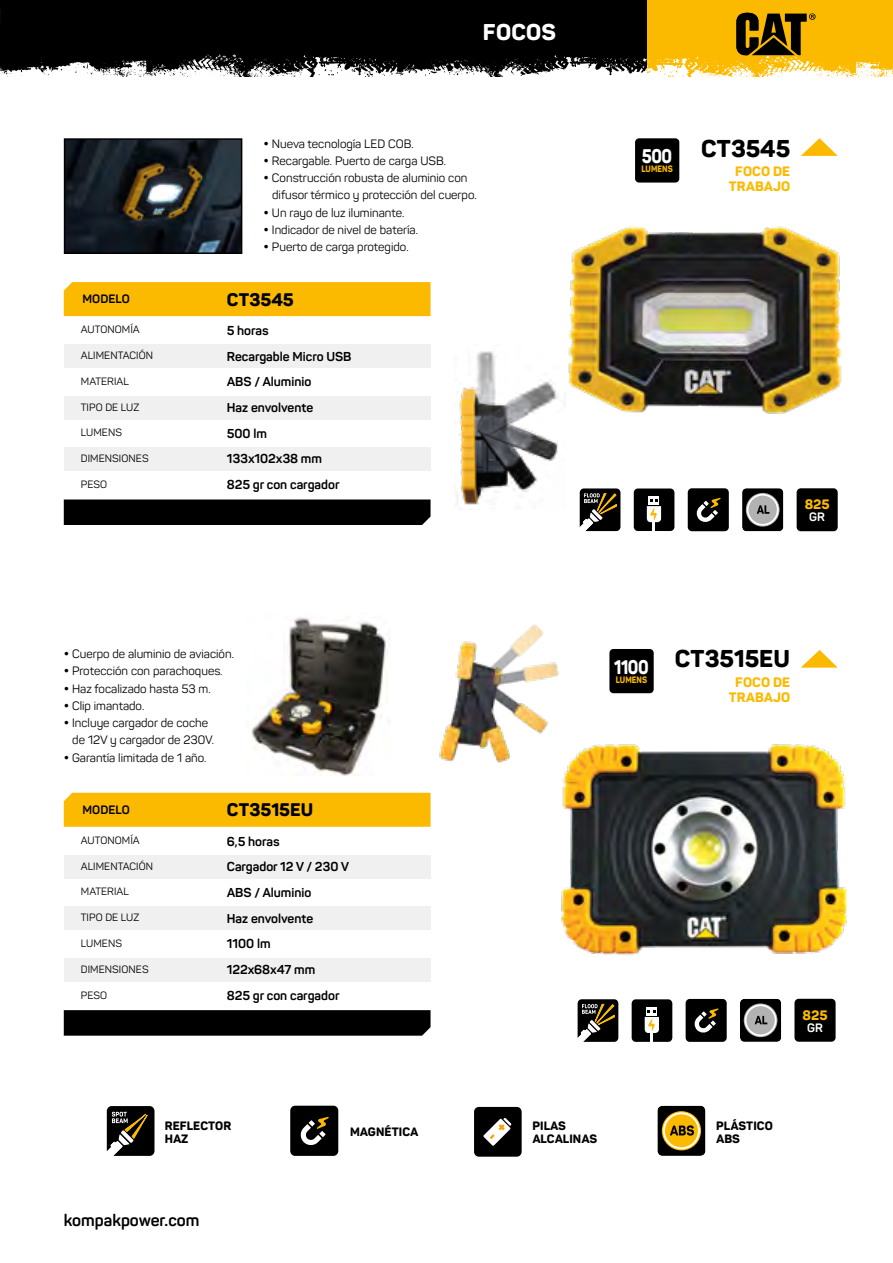
<style>
.page{position:relative;width:893px;height:1263px;background:#fff}
.page>*{position:absolute;margin:0;border:0;box-sizing:border-box;transform-origin:0 0}
.t1{font:800 24px "Panton";color:#000}
.t2{font:800 22.5px "Panton";letter-spacing:.01em;color:#fff}
.t3{font:800 19.5px "Panton";letter-spacing:-.03em;color:#fff;scale:.85 1}
.t4{font:800 18px "Panton";color:#000}
.t5{font:700 16.5px "Panton";color:#000}
.t6{font:800 13.5px/15px "Panton";letter-spacing:.01em;color:#fbba00;text-align:center}
.t7{font:700 12.75px/25.7px "Panton";color:#000}
.t8{font:12px/17.2px "Panton";color:#000}
.t9{font:800 12px/13.5px "Panton";letter-spacing:.01em;color:#000}
.t10{font:700 12px "Panton";letter-spacing:.01em;color:#000}
.t11{font:700 12px "Panton";color:#fff}
.t12{font:10.5px "Panton";letter-spacing:.01em;color:#000}
.t13{font:800 9.15px "Panton";letter-spacing:.01em;color:#fbba00;scale:.86 1}
</style>
<div class="page">
<svg style="left:0;top:9px;width:646px;height:67px;background:#1d1d1d"></svg>
<div style="left:0;top:0;width:646px;height:9px;background:#000"></div>
<div style="left:64px;top:855px;width:367px;height:23px;background:#f0f0f0"></div>
<div style="left:64px;top:906px;width:367px;height:24px;background:#f0f0f0"></div>
<div style="left:64px;top:958px;width:367px;height:23px;background:#f0f0f0"></div>
<div style="left:64px;top:793px;width:367px;height:34px;background:#fbba00"></div>
<div style="left:64px;top:344px;width:367px;height:24px;background:#f0f0f0"></div>
<div style="left:64px;top:396px;width:367px;height:23px;background:#f0f0f0"></div>
<div style="left:64px;top:447px;width:367px;height:24px;background:#f0f0f0"></div>
<div style="left:64px;top:282px;width:367px;height:34px;background:#fbba00"></div>
<div style="left:64px;top:499px;width:367px;height:26px;background:#000"></div>
<svg style="left:64px;top:1010px;width:367px;height:26px;background:#050505"></svg>
<img style="left:561px;top:744px;width:286px;height:212px">
<img style="left:439px;top:624px;width:130px;height:142px">
<img style="left:251px;top:617px;width:137px;height:158px">
<img style="left:568px;top:226px;width:274px;height:188px">
<img style="left:454px;top:351px;width:105px;height:154px">
<img style="left:67px;top:141px;width:172px;height:110px">
<div style="left:64px;top:138px;width:178px;height:116px;border:2px solid #000"></div>
<svg style="left:646px;top:0;width:247px;height:77px;background:#dfac19"></svg>
<div style="left:794px;top:999px;width:42px;height:43px;background:#000;border-radius:4px"></div>
<div style="left:797px;top:488px;width:41px;height:43px;background:#000;border-radius:4px"></div>
<div style="left:632px;top:999px;width:40px;height:43px;background:#000;border-radius:4px"></div>
<div style="left:646px;top:1007px;width:11px;height:9px;background:#fff"></div>
<svg style="left:645px;top:1010px;width:14px;height:32px"></svg>
<div style="left:634px;top:488px;width:40px;height:43px;background:#000;border-radius:4px"></div>
<div style="left:648px;top:496px;width:11px;height:9px;background:#fff"></div>
<svg style="left:647px;top:499px;width:14px;height:32px"></svg>
<svg style="left:578px;top:999px;width:40px;height:43px;background:#3b3628"></svg>
<svg style="left:580px;top:488px;width:40px;height:44px;background:#403b2d"></svg>
<div style="left:686px;top:999px;width:41px;height:43px;background:#000;border-radius:4px"></div>
<svg style="left:694px;top:1008px;width:24px;height:25px"></svg>
<div style="left:688px;top:488px;width:41px;height:43px;background:#000;border-radius:4px"></div>
<svg style="left:696px;top:498px;width:25px;height:24px"></svg>
<div style="left:609px;top:649px;width:45px;height:44px;background:#000;border-radius:4px"></div>
<div style="left:635px;top:138px;width:44px;height:45px;background:#000;border-radius:4px"></div>
<svg style="left:740px;top:999px;width:41px;height:43px;background:#5f5f5f"></svg>
<svg style="left:742px;top:488px;width:41px;height:43px;background:#616161"></svg>
<svg style="left:801px;top:138px;width:37px;height:18px"></svg>
<svg style="left:801px;top:650px;width:37px;height:18px"></svg>
<svg style="left:107px;top:1106px;width:47px;height:50px;background:#332f26"></svg>
<svg style="left:657px;top:1106px;width:48px;height:50px;background:#765f1d"></svg>
<div style="left:290px;top:1106px;width:48px;height:50px;background:#000;border-radius:5px"></div>
<svg style="left:300px;top:1117px;width:29px;height:28px"></svg>
<div style="left:474px;top:1107px;width:48px;height:50px;background:#000;border-radius:5px"></div>
<svg style="left:483px;top:1118px;width:28px;height:28px"></svg>
<p class="t10" style="left:82px;top:291px;width:49px">MODELO</p>
<p class="t12" style="left:81px;top:323px;width:60px">AUTONOMÍA</p>
<p class="t12" style="left:81px;top:349px;width:74px">ALIMENTACIÓN</p>
<p class="t12" style="left:81px;top:375px;width:50px">MATERIAL</p>
<p class="t12" style="left:81px;top:400px;width:60px">TIPO DE LUZ</p>
<p class="t12" style="left:81px;top:426px;width:43px">LUMENS</p>
<p class="t12" style="left:81px;top:452px;width:69px">DIMENSIONES</p>
<p class="t12" style="left:81px;top:478px;width:28px">PESO</p>
<h2 class="t2" style="left:483px;top:17px;width:74px">FOCOS</h2>
<p class="t8" style="left:264px;top:135px;width:151px">• Nueva tecnología LED COB.</p>
<p class="t8" style="left:264px;top:152px;width:184px">• Recargable. Puerto de carga USB.</p>
<p class="t8" style="left:272px;top:169px;width:206px;text-indent:-9px">• Construcción robusta de aluminio con difusor térmico y protección del cuerpo.</p>
<p class="t8" style="left:264px;top:204px;width:142px">• Un rayo de luz iluminante.</p>
<p class="t8" style="left:264px;top:221px;width:156px">• Indicador de nivel de batería.</p>
<p class="t8" style="left:264px;top:238px;width:146px">• Puerto de carga protegido.</p>
<h3 class="t4" style="left:227px;top:288px;width:68px">CT3545</h3>
<p class="t7" style="left:227px;top:318px;width:126px">5 horas<br>Recargable Micro USB<br>ABS / Aluminio<br>Haz envolvente<br>500 lm<br>133x102x38 mm<br>825 gr con cargador</p>
<h3 class="t3" style="left:642px;top:144px;width:37px">500</h3>
<p class="t13" style="left:641px;top:163px;width:38px">LUMENS</p>
<h1 class="t1" style="left:701px;top:133px;width:91px">CT3545</h1>
<p class="t6" style="left:729px;top:164px;width:63px">FOCO DE<br>TRABAJO</p>
<p class="t6" style="left:805px;top:497px;width:26px">825</p>
<p class="t11" style="left:809px;top:509px;width:17px">GR</p>
<p class="t8" style="left:64px;top:645px;width:172px">• Cuerpo de aluminio de aviación.</p>
<p class="t8" style="left:64px;top:663px;width:160px">• Protección con parachoques.</p>
<p class="t8" style="left:64px;top:680px;width:148px">• Haz focalizado hasta 53 m.</p>
<p class="t8" style="left:64px;top:697px;width:82px">• Clip imantado.</p>
<p class="t8" style="left:72px;top:714px;width:143px;text-indent:-9px">• Incluye cargador de coche de 12V y cargador de 230V.</p>
<p class="t8" style="left:64px;top:749px;width:144px">• Garantía limitada de 1 año.</p>
<p class="t10" style="left:82px;top:802px;width:49px">MODELO</p>
<p class="t12" style="left:81px;top:834px;width:60px">AUTONOMÍA</p>
<p class="t12" style="left:81px;top:859px;width:74px">ALIMENTACIÓN</p>
<p class="t12" style="left:81px;top:885px;width:50px">MATERIAL</p>
<p class="t12" style="left:81px;top:911px;width:60px">TIPO DE LUZ</p>
<p class="t12" style="left:81px;top:937px;width:43px">LUMENS</p>
<p class="t12" style="left:81px;top:963px;width:69px">DIMENSIONES</p>
<p class="t12" style="left:81px;top:988px;width:28px">PESO</p>
<h3 class="t4" style="left:227px;top:799px;width:88px">CT3515EU</h3>
<p class="t7" style="left:227px;top:828px;width:124px">6,5 horas<br>Cargador 12 V / 230 V<br>ABS / Aluminio<br>Haz envolvente<br>1100 lm<br>122x68x47 mm<br>825 gr con cargador</p>
<h3 class="t3" style="left:614px;top:655px;width:42px">1100</h3>
<p class="t13" style="left:616px;top:674px;width:38px">LUMENS</p>
<h1 class="t1" style="left:675px;top:644px;width:117px">CT3515EU</h1>
<p class="t6" style="left:729px;top:674px;width:63px">FOCO DE<br>TRABAJO</p>
<p class="t6" style="left:803px;top:1007px;width:26px">825</p>
<p class="t11" style="left:807px;top:1020px;width:17px">GR</p>
<p class="t9" style="left:165px;top:1118px;width:68px">REFLECTOR<br>HAZ</p>
<p class="t9" style="left:350px;top:1125px;width:70px">MAGNÉTICA</p>
<p class="t9" style="left:532px;top:1118px;width:66px">PILAS<br>ALCALINAS</p>
<p class="t9" style="left:716px;top:1118px;width:58px">PLÁSTICO<br>ABS</p>
<h3 class="t5" style="left:64px;top:1209px;width:137px">kompakpower.com</h3>
</div>
